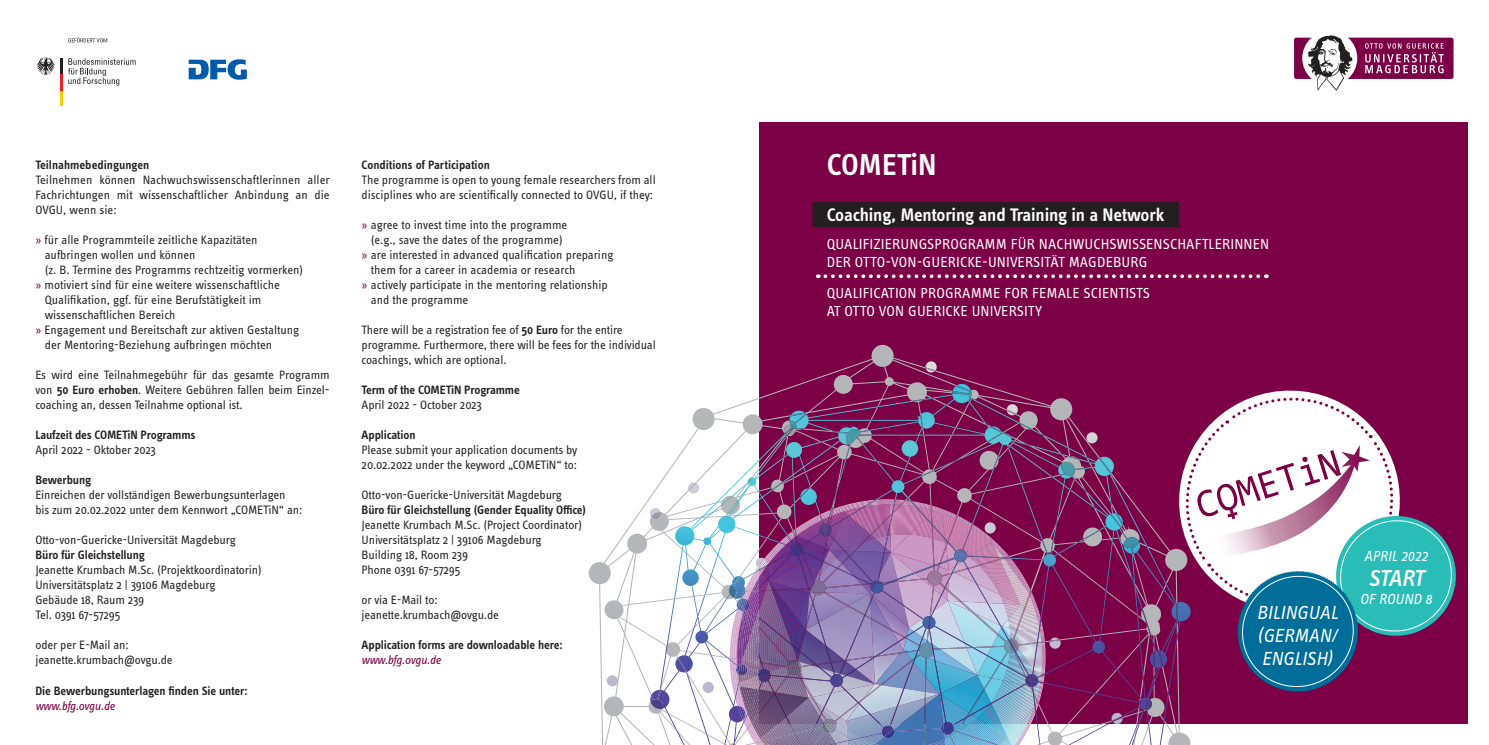
<style>
.page{position:relative;width:1489px;height:745px;background:#fff}
.page>*{position:absolute;margin:0;border:0;box-sizing:border-box;transform-origin:0 0}
.t1{font:600 31.25px "Info OT Text";letter-spacing:-.005em;color:#fff}
.t2{font:italic 500 23.75px "Info OT Text";letter-spacing:-.03em;color:#fff}
.t3{font:italic 19.5px/23.4px "Info OT Text";letter-spacing:.01em;color:#fff;text-align:justify}
.t4{font:600 18.75px "Info OT Text";letter-spacing:-.01em;color:#fff}
.t5{font:15px/18px "Info OT Text";letter-spacing:.01em;color:#fff}
.t6{font:italic 15px "Info OT Text";letter-spacing:.01em;color:#fff}
.t7{font:12.5px/15px "Info OT Text";letter-spacing:-.01em;color:#231f20}
.t8{font:600 12.5px "Info OT Text";letter-spacing:-.01em;color:#231f20}
.t9{font:italic 12.5px "Info OT Text";letter-spacing:-.015em;color:#7b0046}
.s1{color:#7b0046}
.s2{font-weight:600}
</style>
<div class="page">
<div style="left:759px;top:122px;width:708px;height:601px;background:#7b0046"></div>
<svg style="left:1294px;top:35px;width:159px;height:56px"></svg>
<svg style="left:825px;top:274px;width:441px;height:4px"></svg>
<svg style="left:588px;top:344px;width:602px;height:400px"></svg>
<svg style="left:617px;top:367px;width:505px;height:353px"></svg>
<svg style="left:784px;top:383px;width:284px;height:79px"></svg>
<img style="left:785px;top:424px;width:335px;height:296px">
<img style="left:729px;top:501px;width:316px;height:244px">
<svg style="left:1165px;top:376px;width:25px;height:248px"></svg>
<svg style="left:68px;top:58px;width:68px;height:28px"></svg>
<hr style="left:60px;top:90px;width:3px;height:16px;background:#f4cf02">
<hr style="left:60px;top:74px;width:3px;height:16px;background:#ee1d23">
<hr style="left:60px;top:58px;width:3px;height:16px;background:#231f20">
<svg style="left:36px;top:57px;width:19px;height:18px"></svg>
<svg style="left:68px;top:37px;width:39px;height:5px"></svg>
<svg style="left:189px;top:59px;width:58px;height:21px"></svg>
<div style="left:813px;top:203px;width:365px;height:23px;background:#231f20"></div>
<div style="left:812px;top:202px;width:366px;height:25px;border:1px solid #231f20"></div>
<svg style="left:1175px;top:387px;width:281px;height:311px"></svg>
<p class="t8" style="left:35px;top:157px;width:115px">Teilnahmebedingungen</p>
<p class="t7" style="left:35px;top:172px;width:296px;text-align:justify">Teilnehmen können Nachwuchswissenschaftlerinnen aller Fachrichtungen mit wissenschaftlicher Anbindung an die OVGU, wenn sie:</p>
<p class="t7" style="left:35px;top:232px;width:224px"><span class="s1">»</span> für alle Programmteile zeitliche Kapazitäten</p>
<p class="t7" style="left:45px;top:247px;width:152px">aufbringen wollen und können</p>
<p class="t7" style="left:45px;top:262px;width:260px">(z. B. Termine des Programms rechtzeitig vormerken)</p>
<p class="t7" style="left:35px;top:277px;width:246px"><span class="s1">»</span> motiviert sind für eine weitere wissenschaftliche</p>
<p class="t7" style="left:45px;top:292px;width:218px">Qualifikation, ggf. für eine Berufstätigkeit im</p>
<p class="t7" style="left:45px;top:307px;width:132px">wissenschaftlichen Bereich</p>
<p class="t7" style="left:35px;top:322px;width:265px"><span class="s1">»</span> Engagement und Bereitschaft zur aktiven Gestaltung</p>
<p class="t7" style="left:45px;top:337px;width:229px">der Mentoring-Beziehung aufbringen möchten</p>
<p class="t7" style="left:35px;top:367px;width:296px">Es wird eine Teilnahmegebühr für das gesamte Programm von <span class="s2">50 Euro erhoben</span>. Weitere Gebühren fallen beim Einzel&shy;coaching an, dessen Teilnahme optional ist.</p>
<p class="t8" style="left:35px;top:427px;width:161px">Laufzeit des COMETiN Programms</p>
<p class="t7" style="left:35px;top:442px;width:122px">April 2022 - Oktober 2023</p>
<p class="t8" style="left:35px;top:472px;width:57px">Bewerbung</p>
<p class="t7" style="left:35px;top:487px;width:268px">Einreichen der vollständigen Bewerbungsunterlagen bis zum 20.02.2022 unter dem Kennwort „COMETiN“ an:</p>
<p class="t7" style="left:35px;top:532px;width:202px">Otto-von-Guericke-Universität Magdeburg</p>
<p class="t8" style="left:35px;top:547px;width:111px">Büro für Gleichstellung</p>
<p class="t7" style="left:35px;top:562px;width:228px">Jeanette Krumbach M.Sc. (Projektkoordinatorin)<br>Universitätsplatz 2 | 39106 Magdeburg<br>Gebäude 18, Raum 239<br>Tel. 0391 67-57295</p>
<p class="t7" style="left:35px;top:637px;width:139px">oder per E-Mail an: jeanette.krumbach@ovgu.de</p>
<p class="t8" style="left:35px;top:682px;width:214px">Die Bewerbungsunterlagen finden Sie unter:</p>
<p class="t9" style="left:35px;top:697px;width:81px">www.bfg.ovgu.de</p>
<p class="t8" style="left:361px;top:157px;width:130px">Conditions of Participation</p>
<p class="t7" style="left:361px;top:172px;width:296px">The programme is open to young female researchers from all disciplines who are scientifically connected to OVGU, if they:</p>
<p class="t7" style="left:361px;top:217px;width:207px"><span class="s1">»</span> agree to invest time into the programme</p>
<p class="t7" style="left:371px;top:232px;width:193px">(e.g., save the dates of the programme)</p>
<p class="t7" style="left:361px;top:247px;width:253px"><span class="s1">»</span> are interested in advanced qualification preparing</p>
<p class="t7" style="left:371px;top:262px;width:206px">them for a career in academia or research</p>
<p class="t7" style="left:361px;top:277px;width:248px"><span class="s1">»</span> actively participate in the mentoring relationship</p>
<p class="t7" style="left:371px;top:292px;width:99px">and the programme</p>
<p class="t7" style="left:361px;top:322px;width:296px">There will be a registration fee of <span class="s2">50 Euro</span> for the entire programme. Furthermore, there will be fees for the individual coachings, which are optional.</p>
<p class="t8" style="left:361px;top:382px;width:160px">Term of the COMETiN Programme</p>
<p class="t7" style="left:361px;top:397px;width:122px">April 2022 - October 2023</p>
<p class="t8" style="left:361px;top:427px;width:55px">Application</p>
<p class="t7" style="left:361px;top:442px;width:217px">Please submit your application documents by<br>20.02.2022 under the keyword „COMETiN“ to:</p>
<p class="t7" style="left:361px;top:487px;width:202px">Otto-von-Guericke-Universität Magdeburg</p>
<p class="t8" style="left:361px;top:502px;width:226px">Büro für Gleichstellung (Gender Equality Office)</p>
<p class="t7" style="left:361px;top:517px;width:222px">Jeanette Krumbach M.Sc. (Project Coordinator)<br>Universitätsplatz 2 | 39106 Magdeburg<br>Building 18, Room 239<br>Phone 0391 67-57295</p>
<p class="t7" style="left:361px;top:592px;width:139px">or via E-Mail to: jeanette.krumbach@ovgu.de</p>
<p class="t8" style="left:361px;top:637px;width:202px">Application forms are downloadable here:</p>
<p class="t9" style="left:361px;top:652px;width:81px">www.bfg.ovgu.de</p>
<h1 class="t1" style="left:826px;top:145px;width:111px">COMETiN</h1>
<h3 class="t4" style="left:826px;top:203px;width:339px">Coaching, Mentoring and Training in a Network</h3>
<p class="t5" style="left:826px;top:234px;width:444px">QUALIFIZIERUNGSPROGRAMM FÜR NACHWUCHSWISSENSCHAFTLERINNEN<br>DER OTTO-VON-GUERICKE-UNIVERSITÄT MAGDEBURG</p>
<p class="t5" style="left:826px;top:283px;width:324px">QUALIFICATION PROGRAMME FOR FEMALE SCIENTISTS<br>AT OTTO VON GUERICKE UNIVERSITY</p>
<h3 class="t3" style="left:1256px;top:599px;width:83px">BILINGUAL (GERMAN/ ENGLISH)</h3>
<p class="t6" style="left:1363px;top:546px;width:65px">APRIL 2022</p>
<h2 class="t2" style="left:1368px;top:563px;width:57px">START</h2>
<p class="t6" style="left:1360px;top:589px;width:73px">OF ROUND 8</p>
</div>
